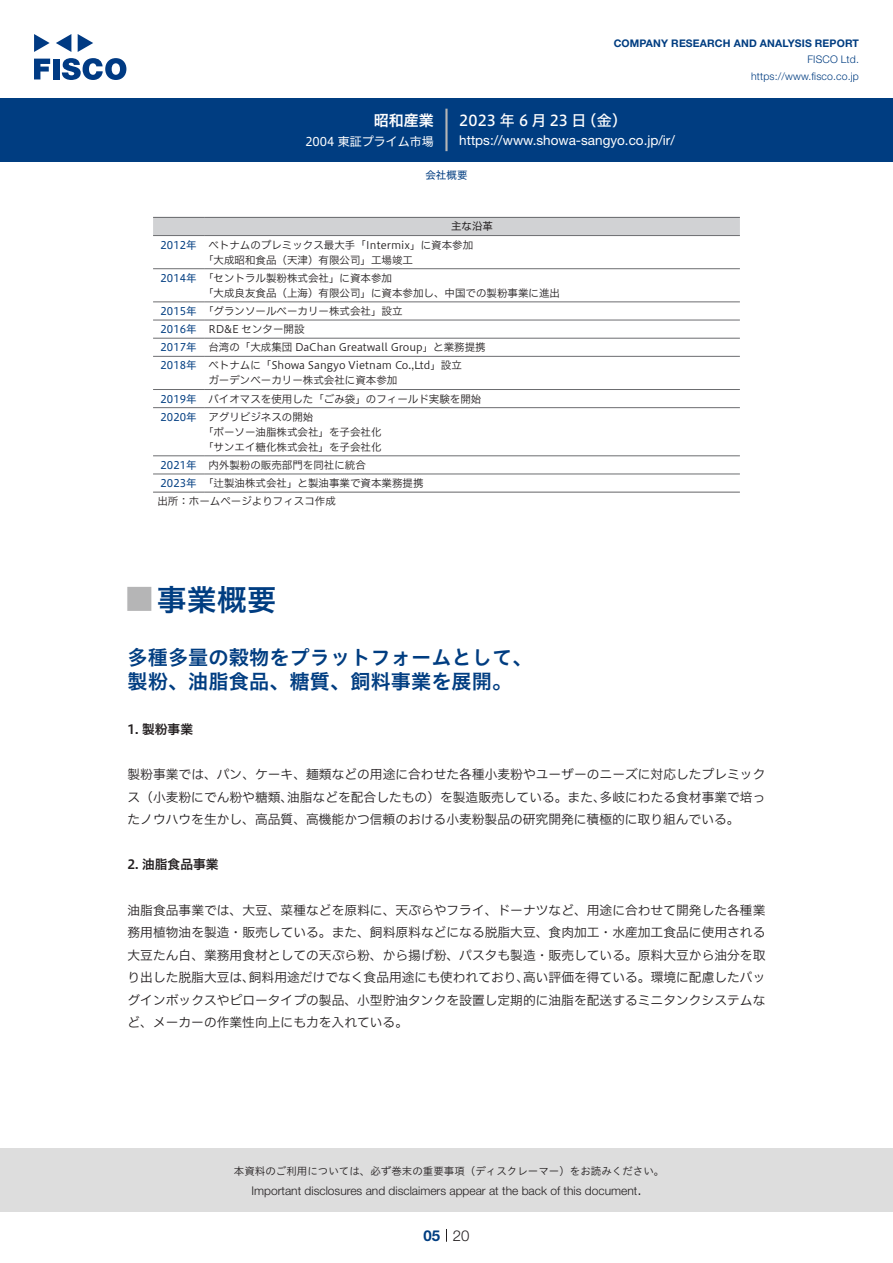
<style>
.page{position:relative;width:893px;height:1263px;background:#fff}
.page>*{position:absolute;margin:0;border:0;box-sizing:border-box;transform-origin:0 0}
.t1{font:30px "Hiragino UD Sans Std N W6";color:#003d81}
.t2{font:24px "Hiragino UD Sans Std N W6";color:#b5b5b6}
.t3{font:20.25px/24px "Hiragino UD Sans Std W6";color:#003d81}
.t4{font:15px "Hiragino UD Sans F Std N W5";letter-spacing:.21em;color:#fff}
.t5{font:15px "Hiragino UD Sans F Std N W6";color:#fff}
.t6{font:300 15px "Helvetica Neue LT Std";color:#231f20}
.t7{font:700 15px "Helvetica Neue LT Std";color:#003d81}
.t8{font:13.5px "Helvetica Neue LT Std";color:#fff}
.t9{font:12.75px/22.5px "Hiragino UD Sans F Std N W3";color:#231f20;text-align:right}
.t10{font:12.75px "Hiragino UD Sans F Std N W6";color:#231f20}
.t11{font:300 12px "Helvetica Neue LT Std";color:#231f20}
.t12{font:12px "Hiragino UD Sans F Std N W4";color:#fff}
.t13{font:10.5px/18.1px "Hiragino UD Sans F Std N W3";color:#231f20}
.t14{font:10.5px "Hiragino UD Sans F Std N W4";color:#003d81}
.t15{font:10.5px "Hiragino UD Sans Std W3";color:#231f20}
.t16{font:700 10.5px "Helvetica Neue LT Std";letter-spacing:.015em;color:#003d81}
.t17{font:300 10.5px/16.5px "Helvetica Neue LT Std";letter-spacing:.015em;color:#003d81;text-align:right}
.t18{font:10.5px "Hiragino UD Sans F Std N W4";color:#231f20}
</style>
<div class="page">
<div style="left:0;top:1148px;width:893px;height:64px;background:#ddd"></div>
<svg style="left:34px;top:59px;width:16px;height:20px"></svg>
<div style="left:53px;top:59px;width:6px;height:20px;background:#003a83"></div>
<svg style="left:62px;top:58px;width:64px;height:22px"></svg>
<svg style="left:34px;top:34px;width:16px;height:18px"></svg>
<svg style="left:78px;top:34px;width:15px;height:18px"></svg>
<svg style="left:56px;top:34px;width:15px;height:18px"></svg>
<div style="left:0;top:98px;width:893px;height:64px;background:#003d81"></div>
<hr style="left:445px;top:109px;width:3px;height:42px;background:#b5b5b6">
<svg style="left:446px;top:1229px;width:1px;height:13px"></svg>
<div style="left:153px;top:218px;width:587px;height:17px;background:#d1d2d4"></div>
<hr style="left:153px;top:217px;width:51px;height:1px;background:#6c6d70">
<hr style="left:204px;top:217px;width:536px;height:1px;background:#6c6d70">
<hr style="left:153px;top:268px;width:51px;height:1px;background:#6c6d70">
<hr style="left:204px;top:268px;width:536px;height:1px;background:#6c6d70">
<hr style="left:153px;top:302px;width:51px;height:1px;background:#6c6d70">
<hr style="left:204px;top:302px;width:536px;height:1px;background:#6c6d70">
<hr style="left:153px;top:320px;width:51px;height:1px;background:#6c6d70">
<hr style="left:204px;top:320px;width:536px;height:1px;background:#6c6d70">
<hr style="left:153px;top:338px;width:51px;height:1px;background:#6c6d70">
<hr style="left:204px;top:338px;width:536px;height:1px;background:#6c6d70">
<hr style="left:153px;top:356px;width:51px;height:1px;background:#6c6d70">
<hr style="left:204px;top:356px;width:536px;height:1px;background:#6c6d70">
<hr style="left:153px;top:389px;width:51px;height:1px;background:#6c6d70">
<hr style="left:204px;top:389px;width:536px;height:1px;background:#6c6d70">
<hr style="left:153px;top:407px;width:51px;height:1px;background:#6c6d70">
<hr style="left:204px;top:407px;width:536px;height:1px;background:#6c6d70">
<hr style="left:153px;top:456px;width:51px;height:1px;background:#6c6d70">
<hr style="left:204px;top:456px;width:536px;height:1px;background:#6c6d70">
<hr style="left:153px;top:474px;width:51px;height:1px;background:#6c6d70">
<hr style="left:204px;top:474px;width:536px;height:1px;background:#6c6d70">
<hr style="left:153px;top:492px;width:51px;height:1px;background:#6c6d70">
<hr style="left:204px;top:492px;width:536px;height:1px;background:#6c6d70">
<hr style="left:153px;top:235px;width:51px;height:1px;background:#6c6d70">
<hr style="left:204px;top:235px;width:536px;height:1px;background:#6c6d70">
<p class="t5" style="left:374px;top:109px;width:62px">昭和産業</p>
<p class="t12" style="left:305px;top:132px;width:130px">2004 東証プライム市場</p>
<p class="t16" style="left:614px;top:37px;width:247px">COMPANY RESEARCH AND ANALYSIS REPORT</p>
<p class="t17" style="left:751px;top:51px;width:109px">FISCO Ltd. https://www.fisco.co j p.</p>
<p class="t4" style="left:582px;top:109px;width:47px">（金(</p>
<p class="t4" style="left:459px;top:109px;width:129px">2023年6月23日</p>
<p class="t8" style="left:459px;top:132px;width:217px">https://www.showa-sangyo. c o j p. /i r/</p>
<p class="t14" style="left:425px;top:167px;width:43px">会社概要</p>
<p class="t14" style="left:161px;top:237px;width:38px">2012年</p>
<p class="t14" style="left:161px;top:270px;width:38px">2014年</p>
<p class="t14" style="left:161px;top:303px;width:38px">2015年</p>
<p class="t14" style="left:161px;top:321px;width:38px">2016年</p>
<p class="t14" style="left:161px;top:339px;width:38px">2017年</p>
<p class="t14" style="left:161px;top:357px;width:38px">2018年</p>
<p class="t14" style="left:161px;top:391px;width:38px">2019年</p>
<p class="t14" style="left:161px;top:409px;width:38px">2020年</p>
<p class="t14" style="left:161px;top:457px;width:38px">2021年</p>
<p class="t18" style="left:451px;top:219px;width:43px">主な沿革</p>
<p class="t13" style="left:208px;top:235px;width:266px">ベトナムのプレミックス最大手「Intermix」に資本参加</p>
<p class="t13" style="left:203px;top:250px;width:211px">「大成昭和食品（天津）有限公司」工場竣工「セントラル製粉株式会社」に資本参加</p>
<p class="t13" style="left:203px;top:283px;width:358px">「大成良友食品（上海）有限公司」に資本参加し、中国での製粉事業に進出「グランソールベーカリー株式会社」設立</p>
<p class="t13" style="left:208px;top:319px;width:98px">RD&amp;E センター開設</p>
<p class="t13" style="left:208px;top:338px;width:279px">台湾の「大成集団 DaChan Greatwall Group」と業務提携</p>
<p class="t13" style="left:208px;top:356px;width:255px">ベトナムに「Showa Sangyo Vietnam Co.,Ltd」設立</p>
<p class="t13" style="left:208px;top:371px;width:274px">ガーデンベーカリー株式会社に資本参加<br>バイオマスを使用した「ごみ袋」のフィールド実験を開始</p>
<p class="t13" style="left:208px;top:407px;width:106px">アグリビジネスの開始</p>
<p class="t13" style="left:203px;top:424px;width:180px;line-height:15px">「ボーソー油脂株式会社」を子会社化「サンエイ糖化株式会社」を子会社化</p>
<p class="t13" style="left:208px;top:455px;width:159px">内外製粉の販売部門を同社に統合</p>
<p class="t14" style="left:161px;top:475px;width:38px">2023年</p>
<p class="t13" style="left:157px;top:492px;width:180px">出所：ホームページよりフィスコ作成</p>
<p class="t13" style="left:203px;top:473px;width:222px">「辻製油株式会社」と製油事業で資本業務提携</p>
<h1 class="t1" style="left:157px;top:576px;width:121px">事業概要</h1>
<h2 class="t2" style="left:128px;top:581px;width:25px">█</h2>
<h3 class="t3" style="left:128px;top:644px;width:406px">多種多量の穀物をプラットフォームとして、製粉、油脂食品、糖質、飼料事業を展開。</h3>
<p class="t10" style="left:128px;top:720px;width:67px">1. 製粉事業</p>
<p class="t9" style="left:128px;top:763px;width:639px">製粉事業では、パン、ケーキ、麺類などの用途に合わせた各種小麦粉やユーザーのニーズに対応したプレミック多岐にわたる食材事業で培っ</p>
<p class="t9" style="left:287px;top:785px;width:320px">油脂などを配合したもの）を製造販売している。また、</p>
<p class="t9" style="left:128px;top:785px;width:613px;text-align:left">ス（小麦粉にでん粉や糖類、<br>たノウハウを生かし、高品質、高機能かつ信頼のおける小麦粉製品の研究開発に積極的に取り組んでいる。</p>
<p class="t10" style="left:128px;top:855px;width:93px">2. 油脂食品事業</p>
<p class="t9" style="left:128px;top:898px;width:639px">油脂食品事業では、大豆、菜種などを原料に、天ぷらやフライ、ドーナツなど、用途に合わせて開発した各種業務用植物油を製造・販売している。また、飼料原料などになる脱脂大豆、食肉加工・水産加工食品に使用される大豆たん白、業務用食材としての天ぷら粉、から揚げ粉、パスタも製造・販売している。原料大豆から油分を取高い評価を得ている。環境に配慮したバッ</p>
<p class="t9" style="left:249px;top:965px;width:282px">飼料用途だけでなく食品用途にも使われており、</p>
<p class="t9" style="left:128px;top:965px;width:639px;text-align:left">り出した脱脂大豆は、<br>グインボックスやピロータイプの製品、小型貯油タンクを設置し定期的に油脂を配送するミニタンクシステムなど、メーカーの作業性向上にも力を入れている。</p>
<p class="t15" style="left:234px;top:1163px;width:432px">本資料のご利用については、必ず巻末の重要事項（ディスクレーマー）をお読みください。</p>
<p class="t6" style="left:637px;top:1180px;width:6px">.</p>
<p class="t11" style="left:251px;top:1183px;width:387px">Important disclosures and disclaimers appear at the back of this document</p>
<p class="t7" style="left:423px;top:1226px;width:18px">05</p>
<p class="t6" style="left:453px;top:1226px;width:18px">20</p>
</div>
